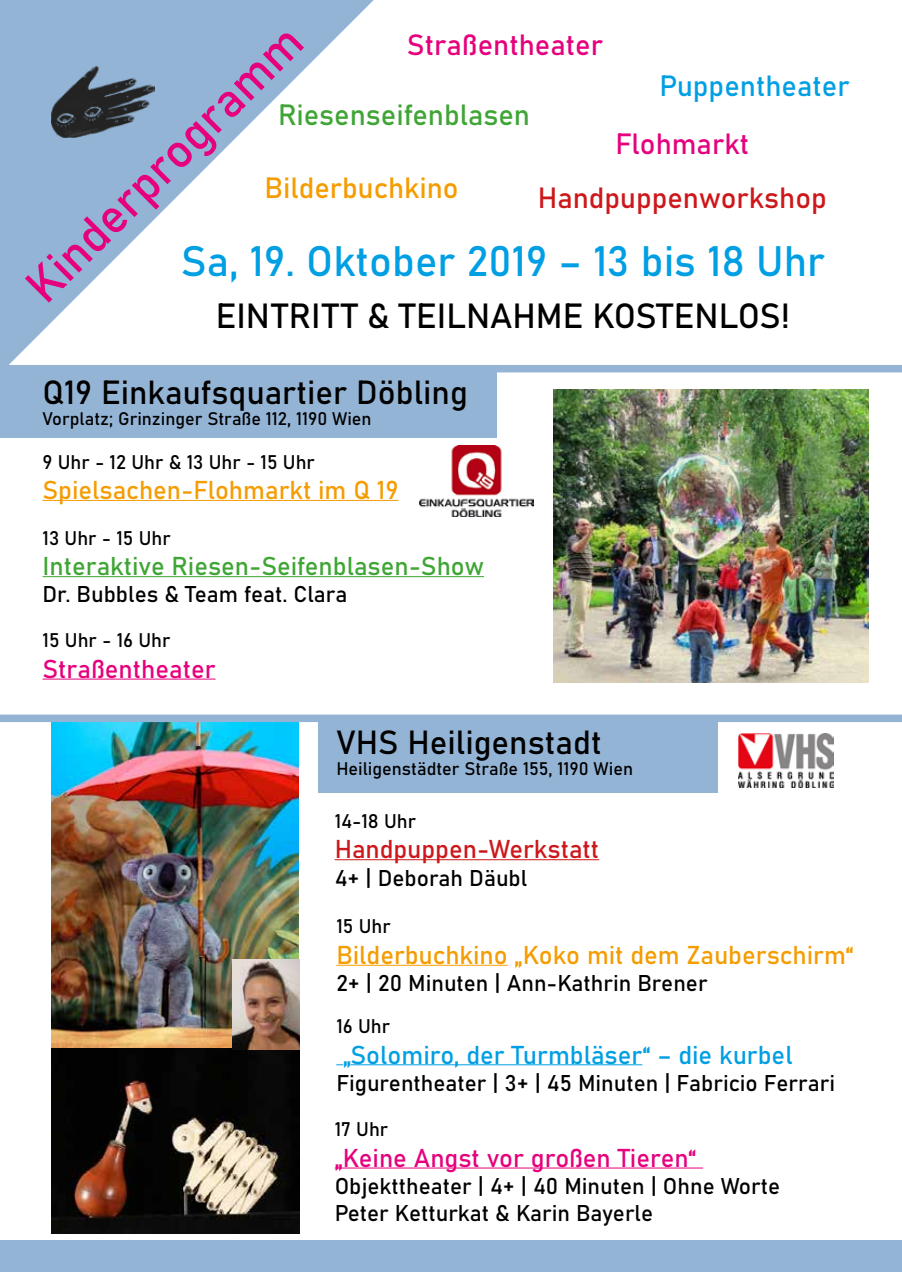
<style>
.page{position:relative;width:902px;height:1272px;background:#fff}
.page>*{position:absolute;margin:0;border:0;box-sizing:border-box;transform-origin:0 0}
.t1{font:48px "Bahnschrift";color:#e6007d}
.t2{font:42px "Bahnschrift";color:#009fe3}
.t3{font:34.5px "Bahnschrift";color:#000}
.t4{font:33px "Bahnschrift";color:#000}
.t5{font:28.95px "Bahnschrift";color:#e6007d}
.t6{font:28.95px "Bahnschrift";color:#3fa535}
.t7{font:28.95px "Bahnschrift";color:#cd171a}
.t8{font:28.95px "Bahnschrift";color:#f59c00}
.t9{font:28.95px "Bahnschrift";color:#009fe3}
.t10{font:25.5px "Bahnschrift";color:#f59c00}
.t11{font:25.5px "Bahnschrift";color:#e6007d}
.t12{font:25.5px "Bahnschrift";color:#3fa535}
.t13{font:25.5px "Bahnschrift";color:#009fe3}
.t14{font:25.5px "Bahnschrift";color:#cd171a}
.t15{font:22.5px/27px "Bahnschrift";color:#000}
.t16{font:19.5px "Bahnschrift";color:#000}
.t17{font:18px "Bahnschrift";color:#000}
</style>
<div class="page">
<div style="left:318px;top:715px;width:399px;height:77px;background:#94b4d6"></div>
<div style="left:1px;top:372px;width:496px;height:66px;background:#94b4d6"></div>
<svg style="left:0;top:0;width:374px;height:393px"></svg>
<hr style="left:334px;top:859px;width:265px;height:1px;background:#cd171a">
<hr style="left:336px;top:964px;width:171px;height:1px;background:#f59c00">
<hr style="left:350px;top:1064px;width:292px;height:1px;background:#009fe3">
<hr style="left:334px;top:1167px;width:369px;height:1px;background:#e6007d">
<hr style="left:43px;top:576px;width:441px;height:1px;background:#3fa535">
<hr style="left:43px;top:678px;width:172px;height:1px;background:#e6007d">
<hr style="left:43px;top:500px;width:355px;height:1px;background:#f59c00">
<img style="left:51px;top:722px;width:247px;height:326px">
<img style="left:51px;top:66px;width:103px;height:72px">
<img style="left:553px;top:389px;width:315px;height:293px">
<div style="left:0;top:365px;width:901px;height:7px;background:#94b4d6"></div>
<div style="left:0;top:714px;width:901px;height:8px;background:#94b4d6"></div>
<img style="left:51px;top:1048px;width:249px;height:185px">
<img style="left:233px;top:959px;width:67px;height:90px">
<img style="left:419px;top:445px;width:114px;height:71px">
<div style="left:0;top:1239px;width:901px;height:32px;background:#94b4d6"></div>
<img style="left:738px;top:733px;width:95px;height:54px">
<h1 class="t1" style="left:13px;top:272px;width:370px;rotate:-45deg">Kinderprogramm</h1>
<p class="t5" style="left:407px;top:27px;width:197px">Straßentheater</p>
<p class="t9" style="left:659px;top:67px;width:192px">Puppentheater</p>
<p class="t6" style="left:278px;top:96px;width:253px">Riesenseifenblasen</p>
<p class="t5" style="left:615px;top:125px;width:135px">Flohmarkt</p>
<p class="t8" style="left:264px;top:170px;width:196px">Bilderbuchkino</p>
<p class="t7" style="left:537px;top:180px;width:290px">Handpuppenworkshop</p>
<h2 class="t2" style="left:181px;top:235px;width:646px">Sa, 19. Oktober 2019 – 13 bis 18 Uhr</h2>
<h3 class="t3" style="left:216px;top:293px;width:575px">EINTRITT &amp; TEILNAHME KOSTENLOS!</h3>
<h3 class="t4" style="left:43px;top:371px;width:427px">Q19 Einkaufsquartier Döbling</h3>
<p class="t17" style="left:43px;top:408px;width:330px">Vorplatz; Grinzinger Straße 112, 1190 Wien</p>
<p class="t16" style="left:43px;top:449px;width:274px">9 Uhr - 12 Uhr &amp; 13 Uhr - 15 Uhr</p>
<p class="t10" style="left:43px;top:474px;width:357px">Spielsachen-Flohmarkt im Q 19</p>
<p class="t16" style="left:43px;top:525px;width:130px">13 Uhr - 15 Uhr</p>
<p class="t12" style="left:43px;top:550px;width:443px">Interaktive Riesen-Seifenblasen-Show</p>
<p class="t15" style="left:43px;top:581px;width:306px">Dr. Bubbles &amp; Team feat. Clara</p>
<p class="t16" style="left:43px;top:628px;width:129px">15 Uhr - 16 Uhr</p>
<p class="t11" style="left:43px;top:652px;width:174px">Straßentheater</p>
<h3 class="t4" style="left:336px;top:721px;width:267px">VHS Heiligenstadt</h3>
<p class="t17" style="left:336px;top:757px;width:298px">Heiligenstädter Straße 155, 1190 Wien</p>
<p class="t16" style="left:334px;top:808px;width:83px">14-18 Uhr</p>
<p class="t14" style="left:334px;top:833px;width:266px">Handpuppen-Werkstatt</p>
<p class="t15" style="left:334px;top:864px;width:194px">4+ | Deborah Däubl</p>
<p class="t16" style="left:336px;top:914px;width:56px">15 Uhr</p>
<p class="t10" style="left:336px;top:938px;width:518px">Bilderbuchkino „Koko mit dem Zauberschirm“</p>
<p class="t15" style="left:336px;top:969px;width:373px">2+ | 20 Minuten | Ann-Kathrin Brener</p>
<p class="t16" style="left:336px;top:1013px;width:55px">16 Uhr</p>
<p class="t13" style="left:343px;top:1038px;width:451px">„Solomiro, der Turmbläser“ – die kurbel</p>
<p class="t15" style="left:336px;top:1069px;width:500px">Figurentheater | 3+ | 45 Minuten | Fabricio Ferrari</p>
<p class="t16" style="left:334px;top:1116px;width:55px">17 Uhr</p>
<p class="t11" style="left:334px;top:1141px;width:363px">„Keine Angst vor großen Tieren“</p>
<p class="t15" style="left:334px;top:1172px;width:447px">Objekttheater | 4+ | 40 Minuten | Ohne Worte<br>Peter Ketturkat &amp; Karin Bayerle</p>
</div>
